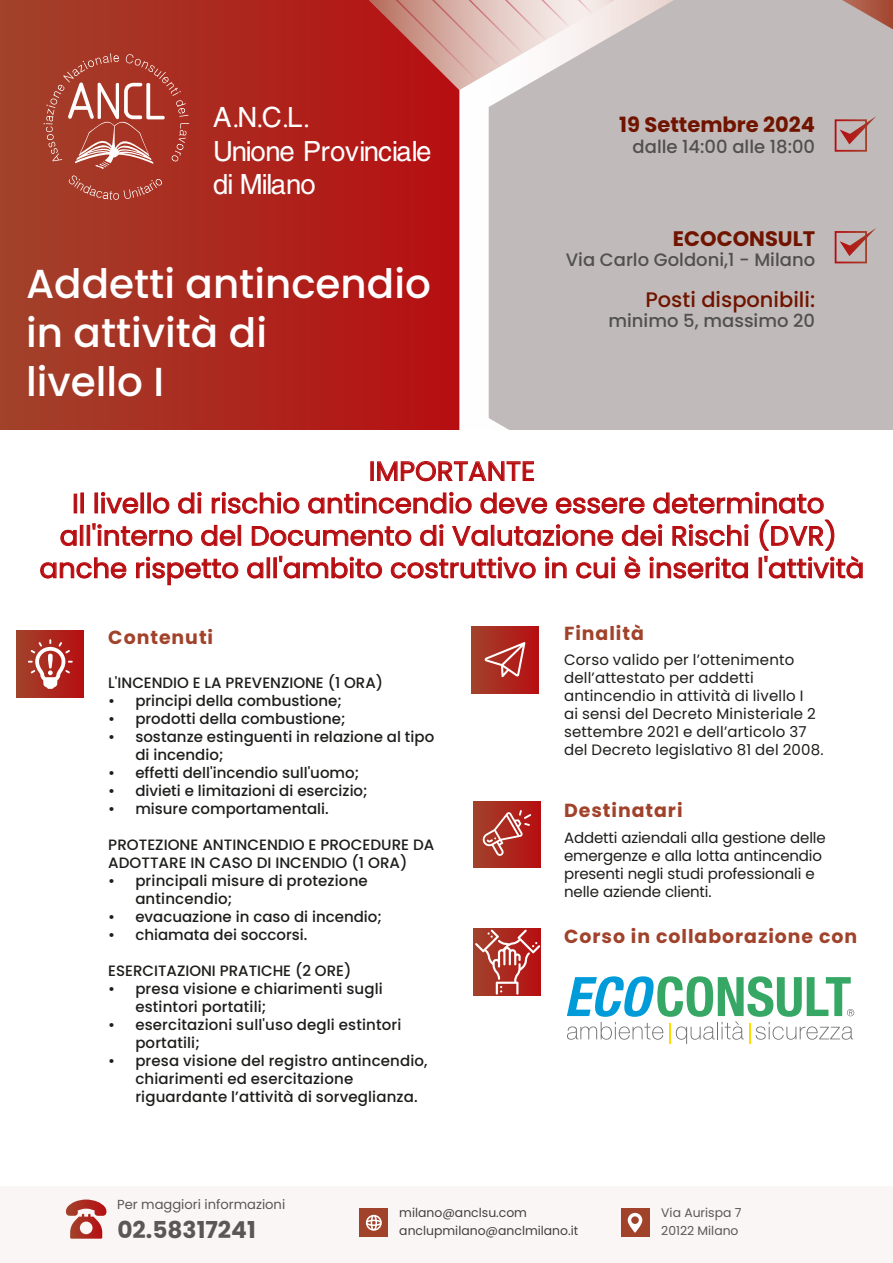
<style>
.page{position:relative;width:893px;height:1263px;background:#fff}
.page>*{position:absolute;margin:0;border:0;box-sizing:border-box;transform-origin:0 0}
.t1{font:500 40.5px/48.6px "Poppins";color:#fff}
.t2{font:27.75px/33.3px "Protestant";color:#fff}
.t3{font:27px/32.4px "Poppins";color:#b70d11;text-align:center}
.t4{font:700 23.25px "Poppins";color:#5b5756}
.t5{font:700 21px "Poppins";color:#701400}
.t6{font:500 21px "Poppins";color:#701400}
.t7{font:700 18.9px "Poppins";letter-spacing:.05em;color:#a1422b}
.t8{font:500 18px "Poppins";color:#524f4f}
.t9{font:500 15px/18px "Poppins";color:#1d1d1b}
.t10{font:15px/18px "Poppins";letter-spacing:.01em;color:#1d1d1b}
.t11{font:15px/18px "Poppins";letter-spacing:-.01em;color:#1d1d1b}
.t12{font:13.05px "Poppins";color:#5b5756}
.t13{font:12.45px/17.5px "Poppins";color:#424140}
.t14{font:12.3px/17.4px "Poppins";color:#5b5756}
</style>
<div class="page">
<svg style="left:0;top:0;width:459px;height:430px;background:#ac271d"></svg>
<div style="left:489px;top:0;width:404px;height:430px;background:#c0bbba"></div>
<div style="left:0;top:1186px;width:893px;height:77px;background:#faf6f5"></div>
<svg style="left:369px;top:0;width:246px;height:90px;background:#d7a7a3"></svg>
<div style="left:473px;top:801px;width:67px;height:67px;background:linear-gradient(to right,#a1422b,#b60e12)"></div>
<svg style="left:482px;top:810px;width:49px;height:46px;background:#ba4d45"></svg>
<div style="left:472px;top:626px;width:66px;height:67px;background:linear-gradient(to right,#a1422b,#b60f12)"></div>
<svg style="left:485px;top:642px;width:40px;height:35px"></svg>
<div style="left:17px;top:631px;width:67px;height:66px;background:linear-gradient(to right,#a1422b,#b70e11)"></div>
<svg style="left:28px;top:639px;width:45px;height:50px"></svg>
<svg style="left:567px;top:976px;width:287px;height:68px"></svg>
<div style="left:473px;top:929px;width:67px;height:66px;background:#a1422b"></div>
<svg style="left:475px;top:929px;width:65px;height:66px"></svg>
<svg style="left:835px;top:228px;width:41px;height:35px"></svg>
<svg style="left:835px;top:116px;width:41px;height:36px"></svg>
<div style="left:621px;top:1208px;width:28px;height:29px;background:#a1422b"></div>
<svg style="left:628px;top:1213px;width:14px;height:20px"></svg>
<div style="left:360px;top:1208px;width:28px;height:29px;background:#a1422b"></div>
<svg style="left:366px;top:1215px;width:16px;height:16px"></svg>
<svg style="left:66px;top:1199px;width:41px;height:40px"></svg>
<svg style="left:44px;top:53px;width:145px;height:116px;background:#b24f41"></svg>
<svg style="left:69px;top:175px;width:93px;height:25px;background:#ad4536"></svg>
<div style="left:370px;top:461px;width:4px;height:20px;border:1px solid #b70d11"></div>
<svg style="left:377px;top:461px;width:157px;height:21px"></svg>
<svg style="left:40px;top:491px;width:823px;height:94px"></svg>
<h2 class="t2" style="left:213px;top:103px;width:219px">A.N.C.L.<br>Unione Provinciale di Milano</h2>
<h1 class="t1" style="left:26px;top:260px;width:406px">Addetti antincendio in attività di<br>livello I</h1>
<h3 class="t5" style="left:619px;top:113px;width:197px">19 Settembre 2024</h3>
<p class="t8" style="left:633px;top:136px;width:184px">dalle 14:00 alle 18:00</p>
<h3 class="t5" style="left:673px;top:226px;width:144px">ECOCONSULT</h3>
<p class="t8" style="left:566px;top:249px;width:251px">Via Carlo Goldoni,1 - Milano</p>
<h3 class="t6" style="left:645px;top:287px;width:171px">Posti disponibili:</h3>
<p class="t8" style="left:608px;top:310px;width:208px">minimo 5, massimo 20</p>
<h3 class="t3" style="left:40px;top:455px;width:826px">IMPORTANTE<br>Il livello di rischio antincendio deve essere determinato all'interno del Documento di Valutazione dei Rischi (DVR) anche rispetto all'ambito costruttivo in cui è inserita l'attività</h3>
<p class="t7" style="left:108px;top:626px;width:106px">Contenuti</p>
<p class="t9" style="left:108px;top:673px;width:276px">L'INCENDIO E LA PREVENZIONE (1 ORA)</p>
<p class="t9" style="left:108px;top:691px;width:235px">• principi della combustione;</p>
<p class="t9" style="left:108px;top:709px;width:239px">• prodotti della combustione;</p>
<p class="t9" style="left:135px;top:727px;width:301px;text-indent:-27px">• sostanze estinguenti in relazione al tipo di incendio;</p>
<p class="t9" style="left:108px;top:763px;width:252px">• effetti dell'incendio sull'uomo;</p>
<p class="t9" style="left:108px;top:781px;width:261px">• divieti e limitazioni di esercizio;</p>
<p class="t9" style="left:108px;top:799px;width:222px">• misure comportamentali.</p>
<p class="t9" style="left:108px;top:835px;width:328px">PROTEZIONE ANTINCENDIO E PROCEDURE DA<br>ADOTTARE IN CASO DI INCENDIO (1 ORA)</p>
<p class="t9" style="left:135px;top:871px;width:234px;text-indent:-27px">• principali misure di protezione antincendio;</p>
<p class="t9" style="left:108px;top:907px;width:275px">• evacuazione in caso di incendio;</p>
<p class="t9" style="left:108px;top:925px;width:201px">• chiamata dei soccorsi.</p>
<p class="t9" style="left:108px;top:961px;width:245px">ESERCITAZIONI PRATICHE (2 ORE)</p>
<p class="t9" style="left:135px;top:979px;width:249px;text-indent:-27px">• presa visione e chiarimenti sugli estintori portatili;</p>
<p class="t9" style="left:135px;top:1015px;width:268px;text-indent:-27px">• esercitazioni sull'uso degli estintori portatili;</p>
<p class="t9" style="left:135px;top:1051px;width:294px;text-indent:-27px">• presa visione del registro antincendio, chiarimenti ed esercitazione riguardante l’attività di sorveglianza.</p>
<p class="t7" style="left:564px;top:622px;width:81px">Finalità</p>
<p class="t10" style="left:564px;top:651px;width:261px">Corso valido per l’ottenimento dell’attestato per addetti antincendio in attività di livello I<br>ai sensi del Decreto Ministeriale 2 settembre 2021 e dell’articolo 37 del Decreto legislativo 81 del 2008.</p>
<p class="t7" style="left:564px;top:799px;width:120px">Destinatari</p>
<p class="t11" style="left:564px;top:829px;width:263px">Addetti aziendali alla gestione delle emergenze e alla lotta antincendio presenti negli studi professionali e nelle aziende clienti.</p>
<p class="t7" style="left:564px;top:925px;width:295px">Corso in collaborazione con</p>
<p class="t12" style="left:117px;top:1196px;width:170px">Per maggiori informazioni</p>
<h3 class="t4" style="left:117px;top:1216px;width:140px">02.58317241</h3>
<p class="t13" style="left:399px;top:1204px;width:180px">milano@anclsu.com anclupmilano@anclmilano.it</p>
<p class="t14" style="left:661px;top:1204px;width:82px">Via Aurispa 7<br>20122 Milano</p>
</div>
